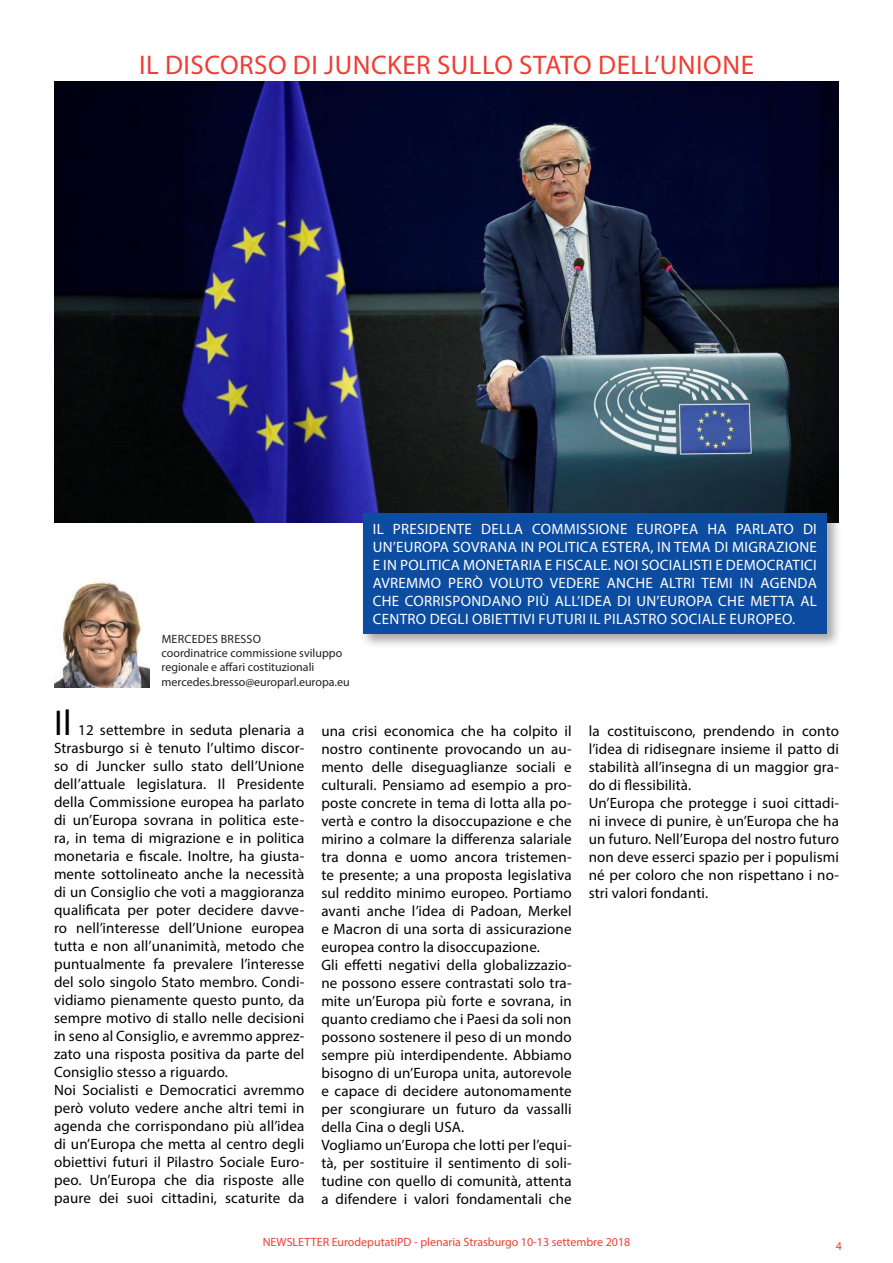
<style>
.page{position:relative;width:893px;height:1263px;background:#fff}
.page>*{position:absolute;margin:0;border:0;box-sizing:border-box;transform-origin:0 0}
.t1{font:36px "Myriad Pro";color:#000}
.t2{font:27px "Myriad Pro";letter-spacing:.02em;color:#ee3e35}
.t3{font:15px/18px "Myriad Pro";letter-spacing:.01em;color:#000}
.t4{font:15px/18px "Myriad Pro";letter-spacing:.02em;color:#fff;text-align:justify}
.t5{font:12px/14.4px "Myriad Pro";color:#231f20}
.t6{font:12px "Myriad Pro";color:#ee3e35}
</style>
<div class="page">
<img style="left:54px;top:82px;width:785px;height:441px">
<div style="left:360px;top:509px;width:482px;height:140px;background:#231f20;opacity:.4"></div>
<div style="left:363px;top:513px;width:464px;height:121px;background:#0d4da1"></div>
<img style="left:54px;top:579px;width:95px;height:109px">
<h2 class="t2" style="left:139px;top:49px;width:616px">IL DISCORSO DI JUNCKER SULLO STATO DELL’UNIONE</h2>
<p class="t5" style="left:162px;top:631px;width:190px">MERCEDES BRESSO<br>coordinatrice commissione sviluppo regionale e affari costituzionali mercedes.bresso@europarl.europa.eu</p>
<p class="t4" style="left:373px;top:520px;width:446px">IL PRESIDENTE DELLA COMMISSIONE EUROPEA HA PARLATO DI UN’EUROPA SOVRANA IN POLITICA ESTERA, IN TEMA DI MIGRAZIONE E IN POLITICA MONETARIA E FISCALE. NOI SOCIALISTI E DEMOCRATICI AVREMMO PERÒ VOLUTO VEDERE ANCHE ALTRI TEMI IN AGENDA CHE CORRISPONDANO PIÙ ALL’IDEA DI UN’EUROPA CHE METTA AL CENTRO DEGLI OBIETTIVI FUTURI IL PILASTRO SOCIALE EUROPEO.</p>
<h1 class="t1" style="left:54px;top:701px;width:19px">Il</h1>
<p class="t3" style="left:54px;top:721px;width:252px;text-indent:24px">12 settembre in seduta plenaria a Strasburgo si è tenuto l’ultimo discor&shy;so di Juncker sullo stato dell’Unione dell’attuale legislatura. Il Presidente della Commissione europea ha parlato di un’Europa sovrana in politica este&shy;ra, in tema di migrazione e in politica monetaria e fiscale. Inoltre, ha giusta&shy;mente sottolineato anche la necessità di un Consiglio che voti a maggioranza qualificata per poter decidere davve&shy;ro nell’interesse dell’Unione europea tutta e non all’unanimità, metodo che puntualmente fa prevalere l’interesse del solo singolo Stato membro. Condi&shy;vidiamo pienamente questo punto, da sempre motivo di stallo nelle decisioni in seno al Consiglio, e avremmo apprez&shy;zato una risposta positiva da parte del Consiglio stesso a riguardo.<br>Noi Socialisti e Democratici avremmo però voluto vedere anche altri temi in agenda che corrispondano più all’idea di un’Europa che metta al centro degli obiettivi futuri il Pilastro Sociale Euro&shy;peo. Un’Europa che dia risposte alle paure dei suoi cittadini, scaturite da</p>
<p class="t3" style="left:321px;top:722px;width:252px">una crisi economica che ha colpito il nostro continente provocando un au&shy;mento delle diseguaglianze sociali e culturali. Pensiamo ad esempio a pro&shy;poste concrete in tema di lotta alla po&shy;vertà e contro la disoccupazione e che mirino a colmare la differenza salariale tra donna e uomo ancora tristemen&shy;te presente; a una proposta legislativa sul reddito minimo europeo. Portiamo avanti anche l’idea di Padoan, Merkel e Macron di una sorta di assicurazione europea contro la disoccupazione.<br>Gli effetti negativi della globalizzazio&shy;ne possono essere contrastati solo tra&shy;mite un’Europa più forte e sovrana, in quanto crediamo che i Paesi da soli non possono sostenere il peso di un mondo sempre più interdipendente. Abbiamo bisogno di un’Europa unita, autorevole e capace di decidere autonomamente per scongiurare un futuro da vassalli della Cina o degli USA.<br>Vogliamo un’Europa che lotti per l’equi&shy;tà, per sostituire il sentimento di soli&shy;tudine con quello di comunità, attenta a difendere i valori fondamentali che</p>
<p class="t3" style="left:589px;top:722px;width:252px">la costituiscono, prendendo in conto l’idea di ridisegnare insieme il patto di stabilità all’insegna di un maggior gra&shy;do di flessibilità.<br>Un’Europa che protegge i suoi cittadi&shy;ni invece di punire, è un’Europa che ha un futuro. Nell’Europa del nostro futuro non deve esserci spazio per i populismi né per coloro che non rispettano i no&shy;stri valori fondanti.</p>
<p class="t6" style="left:263px;top:1235px;width:369px">NEWSLETTER EurodeputatiPD - plenaria Strasburgo 10-13 settembre 2018</p>
<p class="t6" style="left:836px;top:1238px;width:8px">4</p>
</div>
